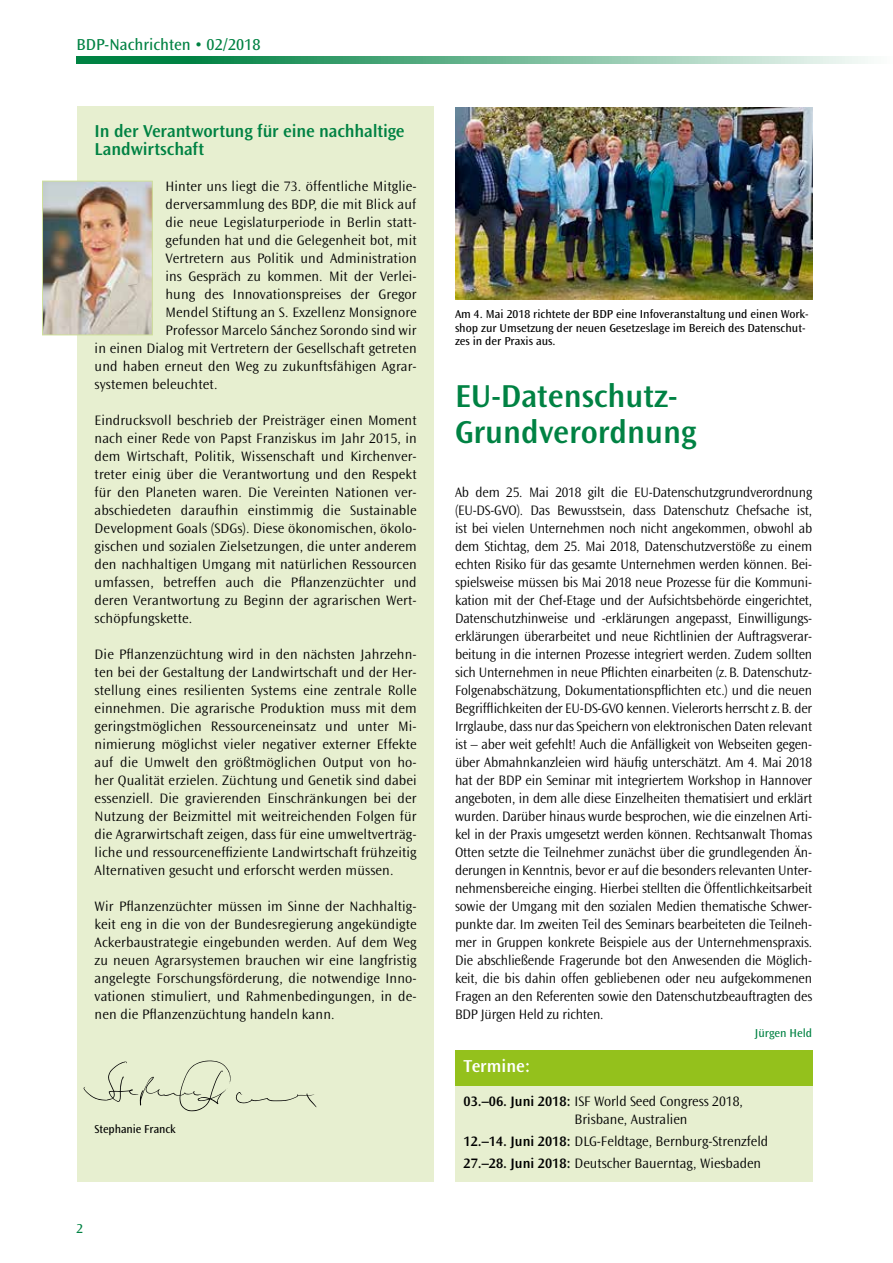
<style>
.page{position:relative;width:893px;height:1263px;background:#fff}
.page>*{position:absolute;margin:0;border:0;box-sizing:border-box;transform-origin:0 0}
.t1{font:600 33px/36px "Ocean Sans";color:#008243}
.t2{font:600 18px/18px "Ocean Sans";letter-spacing:-.01em;color:#008243}
.t3{font:600 18px "Ocean Sans";color:#fff}
.t4{font:16.5px "Ocean Sans";color:#008243}
.t5{font:300 14.25px/18px "Ocean Sans";letter-spacing:.01em;color:#000;text-align:justify}
.t6{font:13.5px "Ocean Sans";color:#008243}
.t7{font:12px/13.5px "Ocean Sans";color:#000}
.t8{font:12px "Ocean Sans";color:#008243}
.s1{font-weight:600}
</style>
<div class="page">
<div style="left:78px;top:106px;width:356px;height:1075px;background:#e7efd0"></div>
<img style="left:455px;top:107px;width:357px;height:192px">
<svg style="left:236px;top:1092px;width:80px;height:15px"></svg>
<svg style="left:83px;top:1060px;width:147px;height:51px"></svg>
<img style="left:44px;top:183px;width:107px;height:150px">
<div style="left:42px;top:181px;width:111px;height:154px;border:1px solid #cfe09a"></div>
<div style="left:455px;top:1050px;width:357px;height:131px;background:#e7efd0"></div>
<div style="left:455px;top:1050px;width:357px;height:35px;background:#94c11c"></div>
<svg style="left:77px;top:57px;width:791px;height:7px;background:#68b48f"></svg>
<p class="t4" style="left:77px;top:35px;width:185px">BDP-Nachrichten • 02/2018</p>
<p class="t2" style="left:95px;top:123px;width:311px">In der Verantwortung für eine nachhaltige<br>Landwirtschaft</p>
<p class="t5" style="left:165px;top:178px;width:253px">Hinter uns liegt die 73. öffentliche Mitglie-</p>
<p class="t5" style="left:165px;top:196px;width:252px">derversammlung des BDP, die mit Blick auf</p>
<p class="t5" style="left:165px;top:214px;width:253px">die neue Legislaturperiode in Berlin statt-</p>
<p class="t5" style="left:165px;top:232px;width:253px">gefunden hat und die Gelegenheit bot, mit</p>
<p class="t5" style="left:165px;top:250px;width:253px">Vertretern aus Politik und Administration</p>
<p class="t5" style="left:165px;top:268px;width:253px">ins Gespräch zu kommen. Mit der Verlei-</p>
<p class="t5" style="left:165px;top:286px;width:253px">hung des Innovationspreises der Gregor</p>
<p class="t5" style="left:165px;top:304px;width:253px">Mendel Stiftung an S. Exzellenz Monsignore</p>
<p class="t5" style="left:165px;top:322px;width:253px">Professor Marcelo Sánchez Sorondo sind wir</p>
<p class="t5" style="left:95px;top:340px;width:324px">in einen Dialog mit Vertretern der Gesellschaft getreten</p>
<p class="t5" style="left:95px;top:358px;width:324px">und haben erneut den Weg zu zukunftsfähigen Agrar-</p>
<p class="t5" style="left:95px;top:376px;width:124px">systemen beleuchtet.</p>
<p class="t5" style="left:95px;top:412px;width:324px">Eindrucksvoll beschrieb der Preisträger einen Moment nach einer Rede von Papst Franziskus im Jahr 2015, in dem Wirtschaft, Politik, Wissenschaft und Kirchenver&shy;treter einig über die Verantwortung und den Respekt für den Planeten waren. Die Vereinten Nationen ver&shy;abschiedeten daraufhin einstimmig die Sustainable Development Goals (SDGs). Diese ökonomischen, ökolo&shy;gischen und sozialen Zielsetzungen, die unter anderem den nachhaltigen Umgang mit natürlichen Ressourcen umfassen, betreffen auch die Pflanzenzüchter und deren Verantwortung zu Beginn der agrarischen Wert&shy;schöpfungskette.</p>
<p class="t5" style="left:95px;top:646px;width:324px">Die Pflanzenzüchtung wird in den nächsten Jahrzehn&shy;ten bei der Gestaltung der Landwirtschaft und der Her&shy;stellung eines resilienten Systems eine zentrale Rolle einnehmen. Die agrarische Produktion muss mit dem geringstmöglichen Ressourceneinsatz und unter Mi&shy;nimierung möglichst vieler negativer externer Effekte auf die Umwelt den größtmöglichen Output von ho&shy;her Qualität erzielen. Züchtung und Genetik sind dabei essenziell. Die gravierenden Einschränkungen bei der Nutzung der Beizmittel mit weitreichenden Folgen für die Agrarwirtschaft zeigen, dass für eine umweltverträg&shy;liche und ressourceneffiziente Landwirtschaft frühzeitig Alternativen gesucht und erforscht werden müssen.</p>
<p class="t5" style="left:95px;top:898px;width:324px">Wir Pflanzenzüchter müssen im Sinne der Nachhaltig&shy;keit eng in die von der Bundesregierung angekündigte Ackerbaustrategie eingebunden werden. Auf dem Weg zu neuen Agrarsystemen brauchen wir eine langfristig angelegte Forschungsförderung, die notwendige Inno&shy;vationen stimuliert, und Rahmenbedingungen, in de&shy;nen die Pflanzenzüchtung handeln kann.</p>
<p class="t7" style="left:95px;top:1123px;width:83px">Stephanie Franck</p>
<p class="t6" style="left:77px;top:1221px;width:8px">2</p>
<p class="t7" style="left:455px;top:308px;width:355px">Am 4. Mai 2018 richtete der BDP eine Infoveranstaltung und einen Work&shy;shop zur Umsetzung der neuen Gesetzeslage im Bereich des Datenschut&shy;zes in der Praxis aus.</p>
<h1 class="t1" style="left:455px;top:379px;width:243px">EU-Datenschutz-<br>Grundverordnung</h1>
<p class="t5" style="left:455px;top:484px;width:359px">Ab dem 25. Mai 2018 gilt die EU-Datenschutzgrundverordnung (EU-DS-GVO). Das Bewusstsein, dass Datenschutz Chefsache ist, ist bei vielen Unternehmen noch nicht angekommen, obwohl ab dem Stichtag, dem 25. Mai 2018, Datenschutzverstöße zu einem echten Risiko für das gesamte Unternehmen werden können. Bei&shy;spielsweise müssen bis Mai 2018 neue Prozesse für die Kommuni&shy;kation mit der Chef-Etage und der Aufsichtsbehörde eingerichtet, Datenschutzhinweise und -erklärungen angepasst, Einwilligungs&shy;erklärungen überarbeitet und neue Richtlinien der Auftragsverar&shy;beitung in die internen Prozesse integriert werden. Zudem sollten sich Unternehmen in neue Pflichten einarbeiten (z.B. Datenschutz-Folgenabschätzung, Dokumentationspflichten etc.) und die neuen Begrifflichkeiten der EU-DS-GVO kennen. Vielerorts herrscht z.B. der Irrglaube, dass nur das Speichern von elektronischen Daten relevant ist – aber weit gefehlt! Auch die Anfälligkeit von Webseiten gegen&shy;über Abmahnkanzleien wird häufig unterschätzt. Am 4. Mai 2018 hat der BDP ein Seminar mit integriertem Workshop in Hannover angeboten, in dem alle diese Einzelheiten thematisiert und erklärt wurden. Darüber hinaus wurde besprochen, wie die einzelnen Arti&shy;kel in der Praxis umgesetzt werden können. Rechtsanwalt Thomas Otten setzte die Teilnehmer zunächst über die grundlegenden Än&shy;derungen in Kenntnis, bevor er auf die besonders relevanten Unter&shy;nehmensbereiche einging. Hierbei stellten die Öffentlichkeitsarbeit sowie der Umgang mit den sozialen Medien thematische Schwer&shy;punkte dar. Im zweiten Teil des Seminars bearbeiteten die Teilneh&shy;mer in Gruppen konkrete Beispiele aus der Unternehmenspraxis.<br>Die abschließende Fragerunde bot den Anwesenden die Möglich&shy;keit, die bis dahin offen gebliebenen oder neu aufgekommenen Fragen an den Referenten sowie den Datenschutzbeauftragten des BDP Jürgen Held zu richten.</p>
<p class="t8" style="left:755px;top:1027px;width:59px">Jürgen Held</p>
<p class="t3" style="left:463px;top:1056px;width:68px">Termine:</p>
<p class="t5" style="left:575px;top:1093px;width:170px;line-height:17.1px;text-indent:-111px"><span class="s1">03.–06. Juni 2018:</span> ISF World Seed Congress 2018,<br>Brisbane, Australien</p>
<p class="t5" style="left:463px;top:1130px;width:306px;line-height:22.5px"><span class="s1">12.–14. Juni 2018:</span> DLG-Feldtage, Bernburg-Strenzfeld<br><span class="s1">27.–28. Juni 2018:</span> Deutscher Bauerntag, Wiesbaden</p>
</div>
